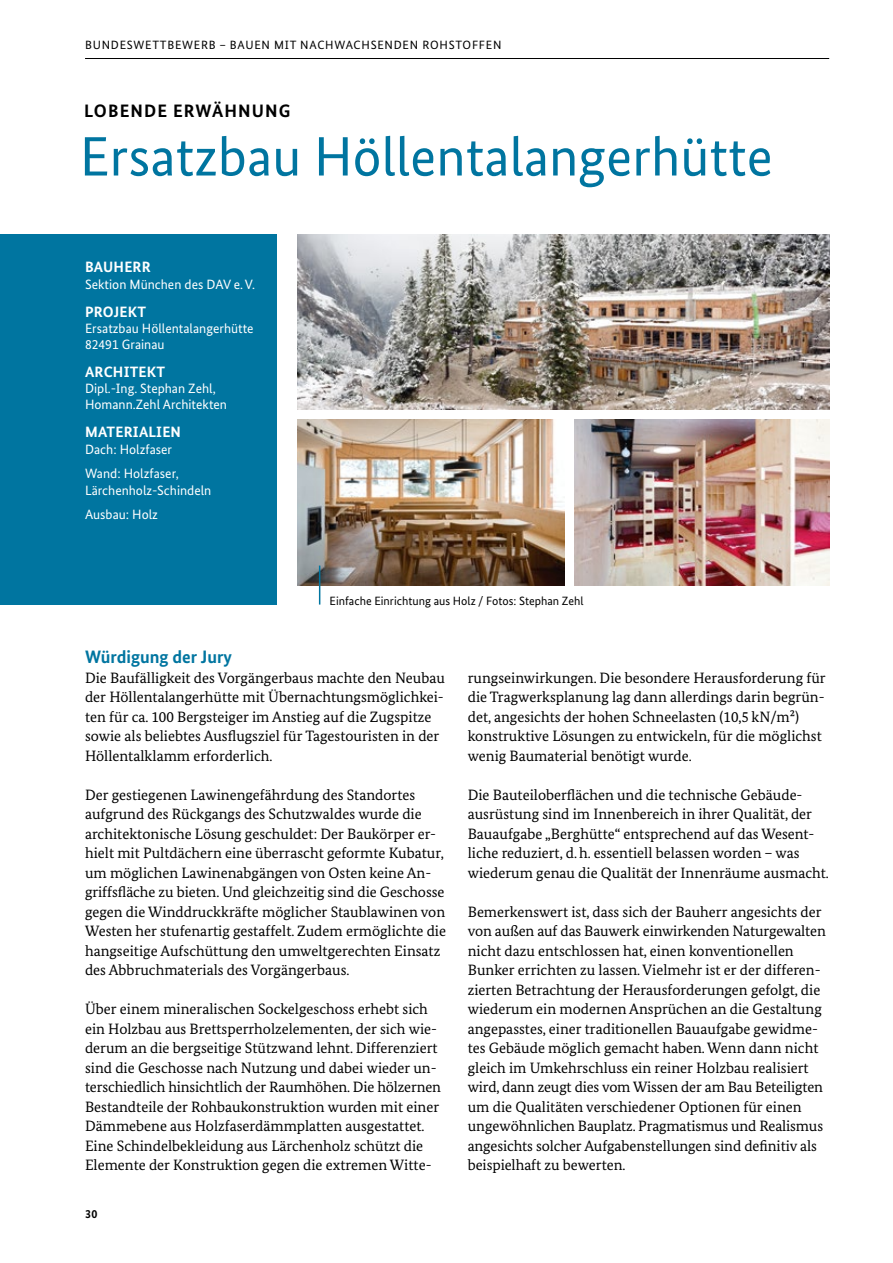
<style>
.page{position:relative;width:893px;height:1263px;background:#fff}
.page>*{position:absolute;margin:0;border:0;box-sizing:border-box;transform-origin:0 0}
.t1{font:55.5px "Bundes Sans";color:#0075a0}
.t2{font:700 18px "Bundes Sans";color:#0075a0}
.t3{font:700 18px "Bundes Sans";letter-spacing:.06em;color:#000}
.t4{font:15px/19.5px "Bundes Serif";color:#000}
.t5{font:700 15px "Bundes Sans";letter-spacing:.01em;color:#fff}
.t6{font:13.5px/16.2px "Bundes Sans";color:#fff}
.t7{font:12px "Bundes Sans";letter-spacing:.055em;color:#000}
.t8{font:12px "Bundes Sans";color:#000}
.t9{font:700 12px "Bundes Sans";color:#000}
</style>
<div class="page">
<hr style="left:85px;top:58px;width:744px;height:1px;background:#000">
<div style="left:0;top:234px;width:276px;height:371px;background:#0075a0"></div>
<img style="left:298px;top:234px;width:531px;height:176px">
<img style="left:574px;top:419px;width:255px;height:166px">
<img style="left:298px;top:419px;width:266px;height:166px">
<hr style="left:319px;top:566px;width:1px;height:39px;background:#0075a0">
<p class="t7" style="left:85px;top:37px;width:418px">BUNDESWETTBEWERB – BAUEN MIT NACHWACHSENDEN ROHSTOFFEN</p>
<p class="t3" style="left:84px;top:100px;width:208px">LOBENDE ERWÄHNUNG</p>
<h1 class="t1" style="left:80px;top:123px;width:695px">Ersatzbau Höllentalangerhütte</h1>
<p class="t5" style="left:85px;top:258px;width:67px">BAUHERR</p>
<p class="t6" style="left:85px;top:276px;width:172px">Sektion München des DAV e.V.</p>
<p class="t5" style="left:85px;top:302px;width:62px">PROJEKT</p>
<p class="t6" style="left:85px;top:320px;width:170px">Ersatzbau Höllentalangerhütte<br>82491 Grainau</p>
<p class="t5" style="left:85px;top:363px;width:82px">ARCHITEKT</p>
<p class="t6" style="left:85px;top:380px;width:143px">Dipl.-Ing. Stephan Zehl,<br>Homann.Zehl Architekten</p>
<p class="t5" style="left:85px;top:423px;width:97px">MATERIALIEN</p>
<p class="t6" style="left:85px;top:436px;width:95px;line-height:24.8px">Dach: Holzfaser<br>Wand: Holzfaser,</p>
<p class="t6" style="left:85px;top:477px;width:128px;line-height:24.8px">Lärchenholz-Schindeln<br>Ausbau: Holz</p>
<p class="t2" style="left:85px;top:646px;width:148px">Würdigung der Jury</p>
<p class="t8" style="left:330px;top:593px;width:256px">Einfache Einrichtung aus Holz / Fotos: Stephan Zehl</p>
<p class="t4" style="left:85px;top:667px;width:361px">Die Baufälligkeit des Vorgängerbaus machte den Neubau der Höllentalangerhütte mit Übernachtungsmöglichkei&shy;ten für ca. 100 Bergsteiger im Anstieg auf die Zugspitze sowie als beliebtes Ausflugsziel für Tagestouristen in der Höllentalklamm erforderlich.</p>
<p class="t4" style="left:85px;top:784px;width:362px">Der gestiegenen Lawinengefährdung des Standortes aufgrund des Rückgangs des Schutzwaldes wurde die architektonische Lösung geschuldet: Der Baukörper er&shy;hielt mit Pultdächern eine überrascht geformte Kubatur, um möglichen Lawinenabgängen von Osten keine An&shy;griffsfläche zu bieten. Und gleichzeitig sind die Geschosse gegen die Winddruckkräfte möglicher Staublawinen von Westen her stufenartig gestaffelt. Zudem ermöglichte die hangseitige Aufschüttung den umweltgerechten Einsatz des Abbruchmaterials des Vorgängerbaus.</p>
<p class="t4" style="left:85px;top:999px;width:358px">Über einem mineralischen Sockelgeschoss erhebt sich ein Holzbau aus Brettsperrholzelementen, der sich wie&shy;derum an die bergseitige Stützwand lehnt. Differenziert sind die Geschosse nach Nutzung und dabei wieder un&shy;terschiedlich hinsichtlich der Raumhöhen. Die hölzernen Bestandteile der Rohbaukonstruktion wurden mit einer Dämmebene aus Holzfaserdämmplatten ausgestattet.<br>Eine Schindelbekleidung aus Lärchenholz schützt die Elemente der Konstruktion gegen die extremen Witte-</p>
<p class="t9" style="left:85px;top:1207px;width:14px">30</p>
<p class="t4" style="left:468px;top:667px;width:359px">rungseinwirkungen. Die besondere Herausforderung für die Tragwerksplanung lag dann allerdings darin begrün&shy;det, angesichts der hohen Schneelasten (10,5 kN/m²) konstruktive Lösungen zu entwickeln, für die möglichst wenig Baumaterial benötigt wurde.</p>
<p class="t4" style="left:468px;top:784px;width:363px">Die Bauteiloberflächen und die technische Gebäude&shy;ausrüstung sind im Innenbereich in ihrer Qualität, der Bauaufgabe „Berghütte“ entsprechend auf das Wesent&shy;liche reduziert, d.h. essentiell belassen worden – was wiederum genau die Qualität der Innenräume ausmacht.</p>
<p class="t4" style="left:468px;top:901px;width:360px">Bemerkenswert ist, dass sich der Bauherr angesichts der von außen auf das Bauwerk einwirkenden Naturgewalten nicht dazu entschlossen hat, einen konventionellen Bunker errichten zu lassen. Vielmehr ist er der differen&shy;zierten Betrachtung der Herausforderungen gefolgt, die wiederum ein modernen Ansprüchen an die Gestaltung angepasstes, einer traditionellen Bauaufgabe gewidme&shy;tes Gebäude möglich gemacht haben. Wenn dann nicht gleich im Umkehrschluss ein reiner Holzbau realisiert wird, dann zeugt dies vom Wissen der am Bau Beteiligten um die Qualitäten verschiedener Optionen für einen ungewöhnlichen Bauplatz. Pragmatismus und Realismus angesichts solcher Aufgabenstellungen sind definitiv als beispielhaft zu bewerten.</p>
</div>
